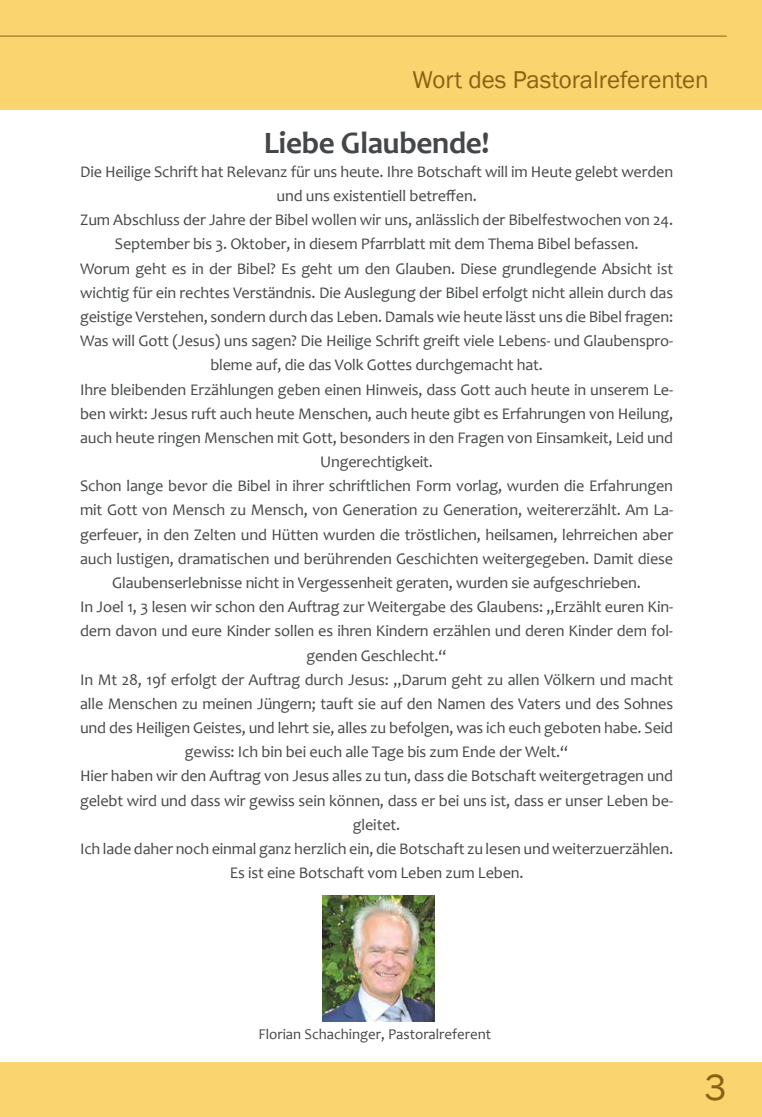
<style>
.page{position:relative;width:762px;height:1117px;background:#fff}
.page>*{position:absolute;margin:0;border:0;box-sizing:border-box;transform-origin:0 0}
.t1{font:37.5px "Franklin Gothic";color:#8b6112}
.t2{font:700 31.25px "Candara";letter-spacing:-.01em;color:#444749}
.t3{font:25px "Franklin Gothic";color:#8b6112}
.t4{font:16.25px/24.1px "Candara";letter-spacing:-.01em;color:#444749;text-align:center}
.t5{font:15px "Candara";color:#444749}
</style>
<div class="page">
<div style="left:0;top:0;width:762px;height:110px;background:#fad46f"></div>
<hr style="left:0;top:36px;width:726px;height:1px;background:#8b6112">
<div style="left:0;top:1062px;width:762px;height:54px;background:#fad46f"></div>
<img style="left:322px;top:895px;width:113px;height:126px">
<h3 class="t3" style="left:412px;top:65px;width:298px">Wort des Pastoralreferenten</h3>
<h2 class="t2" style="left:264px;top:123px;width:227px">Liebe Glaubende!</h2>
<p class="t4" style="left:80px;top:159px;width:594px">Die Heilige Schrift hat Relevanz für uns heute. Ihre Botschaft will im Heute gelebt werden und uns existentiell betreffen.<br>Zum Abschluss der Jahre der Bibel wollen wir uns, anlässlich der Bibelfestwochen von 24.<br>September bis 3. Oktober, in diesem Pfarrblatt mit dem Thema Bibel befassen.<br>Worum geht es in der Bibel? Es geht um den Glauben. Diese grundlegende Absicht ist wichtig für ein rechtes Verständnis. Die Auslegung der Bibel erfolgt nicht allein durch das geistige Verstehen, sondern durch das Leben. Damals wie heute lässt uns die Bibel fragen:<br>Was will Gott (Jesus) uns sagen? Die Heilige Schrift greift viele Lebens- und Glaubenspro&shy;bleme auf, die das Volk Gottes durchgemacht hat.<br>Ihre bleibenden Erzählungen geben einen Hinweis, dass Gott auch heute in unserem Le&shy;ben wirkt: Jesus ruft auch heute Menschen, auch heute gibt es Erfahrungen von Heilung, auch heute ringen Menschen mit Gott, besonders in den Fragen von Einsamkeit, Leid und Ungerechtigkeit.<br>Schon lange bevor die Bibel in ihrer schriftlichen Form vorlag, wurden die Erfahrungen mit Gott von Mensch zu Mensch, von Generation zu Generation, weitererzählt. Am La&shy;gerfeuer, in den Zelten und Hütten wurden die tröstlichen, heilsamen, lehrreichen aber auch lustigen, dramatischen und berührenden Geschichten weitergegeben. Damit diese Glaubenserlebnisse nicht in Vergessenheit geraten, wurden sie aufgeschrieben.<br>In Joel 1, 3 lesen wir schon den Auftrag zur Weitergabe des Glaubens: „Erzählt euren Kin&shy;dern davon und eure Kinder sollen es ihren Kindern erzählen und deren Kinder dem fol&shy;genden Geschlecht.“<br>In Mt 28, 19f erfolgt der Auftrag durch Jesus: „Darum geht zu allen Völkern und macht alle Menschen zu meinen Jüngern; tauft sie auf den Namen des Vaters und des Sohnes und des Heiligen Geistes, und lehrt sie, alles zu befolgen, was ich euch geboten habe. Seid gewiss: Ich bin bei euch alle Tage bis zum Ende der Welt.“<br>Hier haben wir den Auftrag von Jesus alles zu tun, dass die Botschaft weitergetragen und gelebt wird und dass wir gewiss sein können, dass er bei uns ist, dass er unser Leben be&shy;gleitet.<br>Ich lade daher noch einmal ganz herzlich ein, die Botschaft zu lesen und weiterzuerzählen.<br>Es ist eine Botschaft vom Leben zum Leben.</p>
<p class="t5" style="left:258px;top:1024px;width:234px">Florian Schachinger, Pastoralreferent</p>
<h1 class="t1" style="left:704px;top:1063px;width:23px">3</h1>
</div>
